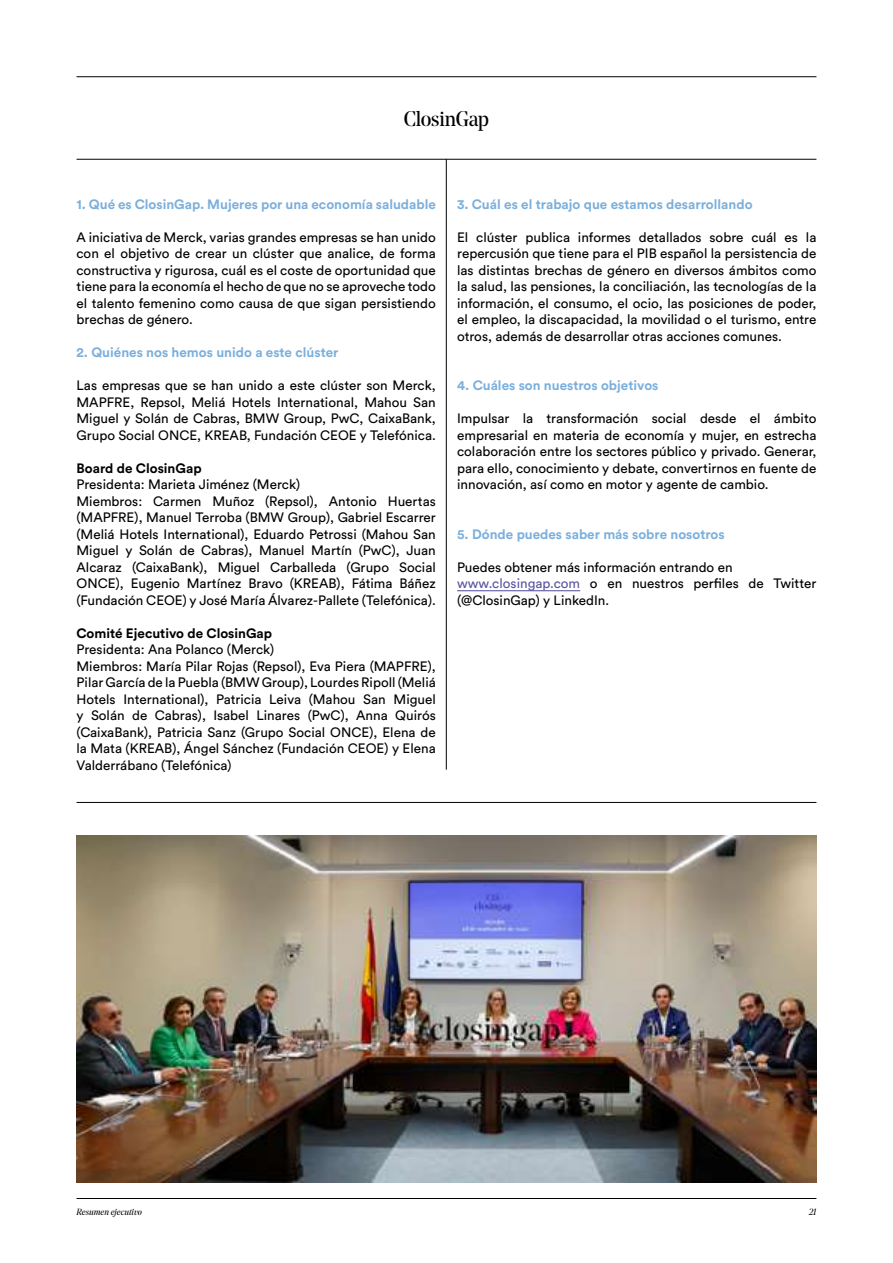
<style>
.page{position:relative;width:893px;height:1263px;background:#fff}
.page>*{position:absolute;margin:0;border:0;box-sizing:border-box;transform-origin:0 0}
.t1{font:21px "Noe Display";letter-spacing:-.025em;color:#000}
.t2{font:13.5px/16.5px "Circular Std";color:#000;text-align:justify}
.t3{font:700 13.5px "Circular Std";color:#7bafdc}
.t4{font:700 13.5px "Circular Std";color:#000}
.t5{font:italic 9px "Noe Display";color:#000}
.s1{color:#5a55a1}
</style>
<div class="page">
<hr style="left:77px;top:76px;width:739px;height:1px;background:#000">
<hr style="left:77px;top:159px;width:739px;height:1px;background:#000">
<img style="left:77px;top:836px;width:739px;height:346px">
<hr style="left:457px;top:590px;width:123px;height:1px;background:#5a55a1">
<hr style="left:446px;top:159px;width:1px;height:611px;background:#000">
<hr style="left:77px;top:802px;width:739px;height:1px;background:#000">
<hr style="left:77px;top:1198px;width:739px;height:1px;background:#000">
<h1 class="t1" style="left:404px;top:106px;width:87px">ClosinGap</h1>
<p class="t3" style="left:77px;top:195px;width:361px">1. Qué es ClosinGap. Mujeres por una economía saludable</p>
<p class="t2" style="left:77px;top:228px;width:361px">A iniciativa de Merck, varias grandes empresas se han unido con el objetivo de crear un clúster que analice, de forma constructiva y rigurosa, cuál es el coste de oportunidad que tiene para la economía el hecho de que no se aproveche todo el talento femenino como causa de que sigan persistiendo brechas de género.</p>
<p class="t3" style="left:77px;top:344px;width:263px">2. Quiénes nos hemos unido a este clúster</p>
<p class="t2" style="left:77px;top:377px;width:361px">Las empresas que se han unido a este clúster son Merck, MAPFRE, Repsol, Meliá Hotels International, Mahou San Miguel y Solán de Cabras, BMW Group, PwC, CaixaBank, Grupo Social ONCE, KREAB, Fundación CEOE y Telefónica.</p>
<p class="t4" style="left:77px;top:459px;width:127px">Board de ClosinGap</p>
<p class="t2" style="left:77px;top:476px;width:361px;text-align:left">Presidenta: Marieta Jiménez (Merck)<br>Miembros: Carmen Muñoz (Repsol), Antonio Huertas (MAPFRE), Manuel Terroba (BMW Group), Gabriel Escarrer (Meliá Hotels International), Eduardo Petrossi (Mahou San Miguel y Solán de Cabras), Manuel Martín (PwC), Juan Alcaraz (CaixaBank), Miguel Carballeda (Grupo Social ONCE), Eugenio Martínez Bravo (KREAB), Fátima Báñez (Fundación CEOE) y José María Álvarez-Pallete (Telefónica).</p>
<p class="t4" style="left:77px;top:624px;width:197px">Comité Ejecutivo de ClosinGap</p>
<p class="t2" style="left:77px;top:641px;width:361px;text-align:left">Presidenta: Ana Polanco (Merck)<br>Miembros: María Pilar Rojas (Repsol), Eva Piera (MAPFRE), Pilar García de la Puebla (BMW Group), Lourdes Ripoll (Meliá Hotels International), Patricia Leiva (Mahou San Miguel y Solán de Cabras), Isabel Linares (PwC), Anna Quirós (CaixaBank), Patricia Sanz (Grupo Social ONCE), Elena de la Mata (KREAB), Ángel Sánchez (Fundación CEOE) y Elena Valderrábano (Telefónica)</p>
<p class="t3" style="left:457px;top:195px;width:297px">3. Cuál es el trabajo que estamos desarrollando</p>
<p class="t2" style="left:457px;top:228px;width:361px">El clúster publica informes detallados sobre cuál es la repercusión que tiene para el PIB español la persistencia de las distintas brechas de género en diversos ámbitos como la salud, las pensiones, la conciliación, las tecnologías de la información, el consumo, el ocio, las posiciones de poder, el empleo, la discapacidad, la movilidad o el turismo, entre otros, además de desarrollar otras acciones comunes.</p>
<p class="t3" style="left:457px;top:377px;width:203px">4. Cuáles son nuestros objetivos</p>
<p class="t2" style="left:457px;top:410px;width:361px">Impulsar la transformación social desde el ámbito empresarial en materia de economía y mujer, en estrecha colaboración entre los sectores público y privado. Generar, para ello, conocimiento y debate, convertirnos en fuente de innovación, así como en motor y agente de cambio.</p>
<p class="t3" style="left:457px;top:525px;width:269px">5. Dónde puedes saber más sobre nosotros</p>
<p class="t2" style="left:457px;top:558px;width:361px;text-align:left">Puedes obtener más información entrando en <span class="s1">www.closingap.com</span> o en nuestros perfiles de Twitter (@ClosinGap) y LinkedIn.</p>
<p class="t5" style="left:77px;top:1206px;width:67px">Resumen ejecutivo</p>
<p class="t5" style="left:809px;top:1206px;width:9px">21</p>
</div>
